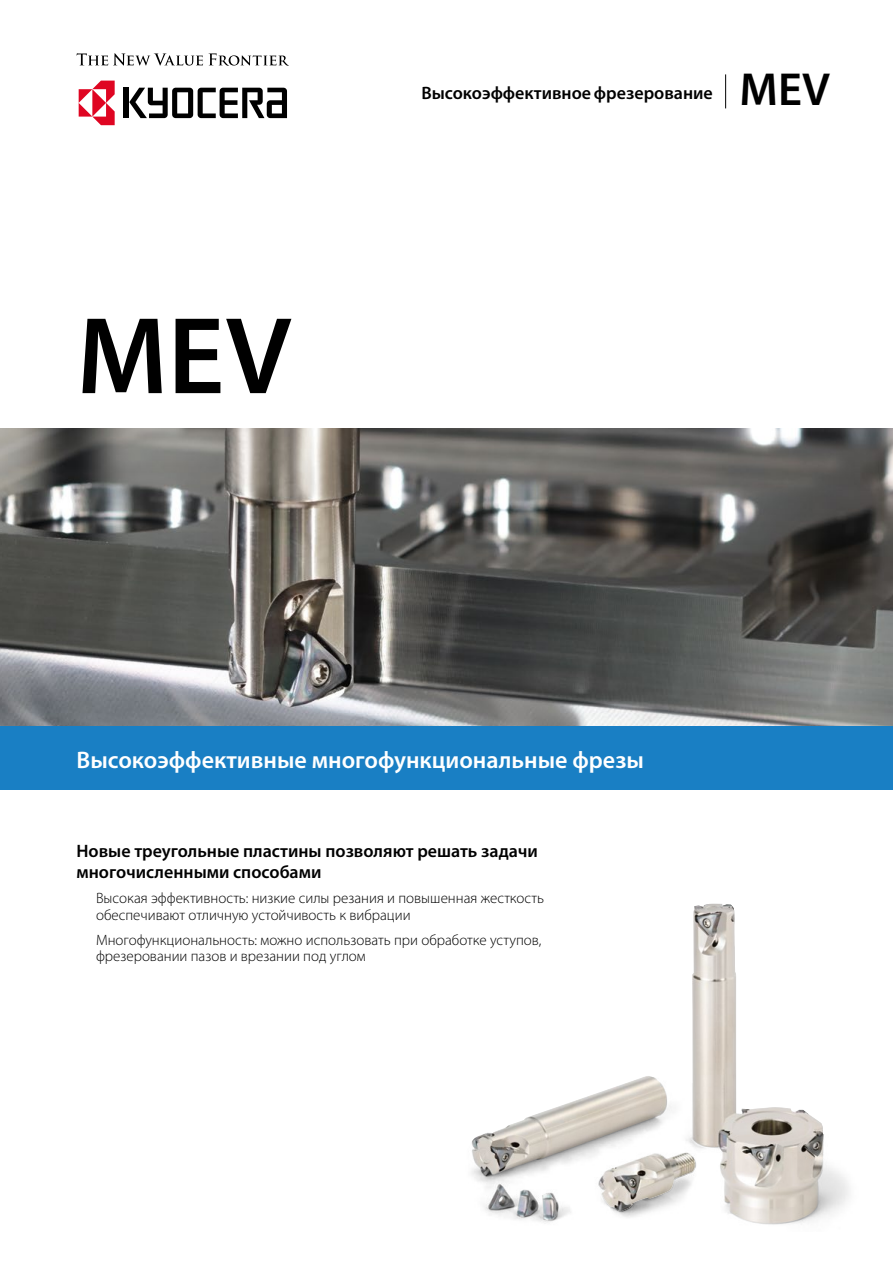
<style>
.page{position:relative;width:893px;height:1263px;background:#fff}
.page>*{position:absolute;margin:0;border:0;box-sizing:border-box;transform-origin:0 0}
.t1{font:600 110.25px "Myriad Pro";color:#000}
.t2{font:600 46.5px "Myriad Pro";color:#000}
.t3{font:600 24px "Myriad Pro";color:#fff}
.t4{font:600 18px/21px "Myriad Pro";color:#000}
.t5{font:300 15px/16.5px "Myriad Pro";color:#000}
</style>
<div class="page">
<hr style="left:725px;top:74px;width:1px;height:34px;background:#000">
<img style="left:0;top:428px;width:893px;height:298px">
<div style="left:0;top:726px;width:893px;height:63px;background:#197fc4"></div>
<img style="left:472px;top:904px;width:351px;height:321px">
<svg style="left:77px;top:53px;width:126px;height:13px"></svg>
<svg style="left:209px;top:53px;width:80px;height:13px"></svg>
<div style="left:124px;top:88px;width:5px;height:30px;background:#000"></div>
<svg style="left:129px;top:88px;width:158px;height:30px"></svg>
<svg style="left:79px;top:81px;width:36px;height:44px"></svg>
<h1 class="t1" style="left:77px;top:295px;width:217px">MEV</h1>
<p class="t4" style="left:421px;top:83px;width:293px">Высокоэффективное фрезерование</p>
<h2 class="t2" style="left:739px;top:64px;width:92px">MEV</h2>
<h3 class="t3" style="left:77px;top:746px;width:569px">Высокоэффективные многофункциональные фрезы</h3>
<p class="t4" style="left:77px;top:841px;width:463px">Новые треугольные пластины позволяют решать задачи многочисленными способами</p>
<p class="t5" style="left:96px;top:890px;width:449px">Высокая эффективность: низкие силы резания и повышенная жесткость обеспечивают отличную устойчивость к вибрации</p>
<p class="t5" style="left:96px;top:931px;width:447px">Многофункциональность: можно использовать при обработке уступов, фрезеровании пазов и врезании под углом</p>
</div>
